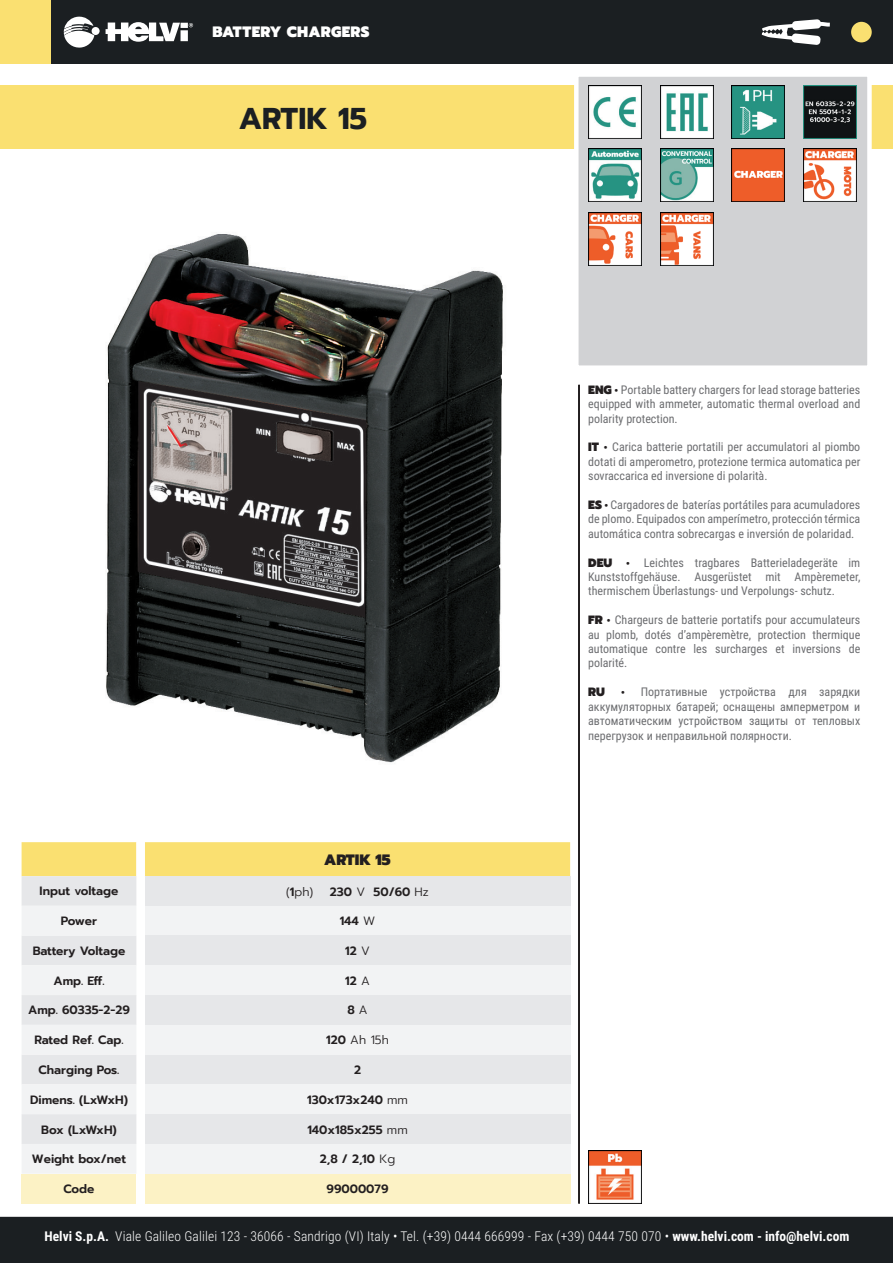
<style>
.page{position:relative;width:893px;height:1263px;background:#fff}
.page>*{position:absolute;margin:0;border:0;box-sizing:border-box;transform-origin:0 0}
.t1{font:700 30px "Prompt";color:#1b1f22}
.t2{font:900 15px "Prompt";letter-spacing:.02em;color:#fff}
.t3{font:900 15px "Prompt";color:#231f20}
.t4{font:300 13.5px "Roboto Condensed";letter-spacing:.01em;color:#fff}
.t5{font:12px/14.4px "Roboto Condensed";color:#6c6d70;text-align:justify}
.t6{font:600 12px "Prompt";color:#231f20}
.t7{font:300 12px "Prompt";color:#231f20}
.t8{font:600 12px "Prompt";letter-spacing:-.035em;color:#231f20}
.t9{font:900 12px "Prompt";color:#231f20}
.s1{font-weight:600}
.s2{font-weight:300}
.s3{font-family:"Prompt";font-weight:900;color:#231f20}
.s4{font-weight:700}
.s5{font-family:"Roboto"}
</style>
<div class="page">
<div style="left:0;top:1217px;width:893px;height:46px;background:#1b1f22"></div>
<div style="left:51px;top:0;width:842px;height:64px;background:#1b1f22"></div>
<div style="left:851px;top:22px;width:21px;height:20px;background:#fae071;border-radius:50%"></div>
<div style="left:0;top:0;width:51px;height:64px;background:#fae071"></div>
<svg style="left:64px;top:16px;width:36px;height:32px"></svg>
<svg style="left:106px;top:22px;width:87px;height:20px"></svg>
<div style="left:0;top:85px;width:893px;height:64px;background:#fae071"></div>
<div style="left:574px;top:72px;width:298px;height:298px;background:#d1d2d4;border:4px solid #fff"></div>
<svg style="left:762px;top:19px;width:68px;height:26px"></svg>
<hr style="left:578px;top:385px;width:2px;height:818px;background:#231f20">
<svg style="left:22px;top:842px;width:548px;height:331px"></svg>
<div style="left:145px;top:906px;width:425px;height:29px;background:#f2f3f4"></div>
<div style="left:145px;top:935px;width:425px;height:30px;background:#e6e7e9"></div>
<div style="left:145px;top:965px;width:425px;height:30px;background:#f2f3f4"></div>
<div style="left:145px;top:995px;width:425px;height:30px;background:#e6e7e9"></div>
<div style="left:145px;top:1025px;width:425px;height:29px;background:#f2f3f4"></div>
<div style="left:145px;top:1054px;width:425px;height:30px;background:#e6e7e9"></div>
<div style="left:145px;top:1084px;width:425px;height:30px;background:#f2f3f4"></div>
<div style="left:145px;top:1114px;width:425px;height:30px;background:#e6e7e9"></div>
<div style="left:145px;top:1144px;width:425px;height:30px;background:#f2f3f4"></div>
<div style="left:22px;top:1174px;width:114px;height:29px;background:#fcf2c5"></div>
<div style="left:145px;top:1174px;width:425px;height:29px;background:#fcf2c5"></div>
<img style="left:106px;top:234px;width:397px;height:529px">
<img style="left:588px;top:85px;width:53px;height:54px">
<img style="left:660px;top:85px;width:53px;height:54px">
<img style="left:732px;top:85px;width:53px;height:54px">
<img style="left:804px;top:85px;width:53px;height:54px">
<img style="left:588px;top:149px;width:53px;height:53px">
<img style="left:660px;top:149px;width:53px;height:53px">
<img style="left:660px;top:212px;width:53px;height:53px">
<img style="left:588px;top:1150px;width:53px;height:53px">
<img style="left:732px;top:149px;width:53px;height:53px">
<img style="left:804px;top:149px;width:53px;height:53px">
<img style="left:588px;top:212px;width:53px;height:53px">
<p class="t2" style="left:213px;top:20px;width:158px">BATTERY CHARGERS</p>
<h1 class="t1" style="left:239px;top:96px;width:130px">ARTIK 15</h1>
<p class="t3" style="left:324px;top:848px;width:68px">ARTIK 15</p>
<p class="t6" style="left:40px;top:882px;width:80px">Input voltage</p>
<p class="t7" style="left:286px;top:883px;width:29px">(<span class="s1">1</span>ph)</p>
<p class="t6" style="left:330px;top:882px;width:100px">230 <span class="s2">V</span> 50/60 <span class="s2">Hz</span></p>
<p class="t6" style="left:61px;top:912px;width:38px">Power</p>
<p class="t6" style="left:340px;top:912px;width:37px">144 <span class="s2">W</span></p>
<p class="t6" style="left:33px;top:942px;width:94px">Battery Voltage</p>
<p class="t6" style="left:345px;top:942px;width:26px">12 <span class="s2">V</span></p>
<p class="t6" style="left:53px;top:972px;width:53px">Amp. Eff.</p>
<p class="t6" style="left:345px;top:972px;width:26px">12 <span class="s2">A</span></p>
<p class="t6" style="left:28px;top:1001px;width:103px">Amp. 60335-2-29</p>
<p class="t6" style="left:347px;top:1001px;width:22px">8 <span class="s2">A</span></p>
<p class="t6" style="left:35px;top:1031px;width:90px">Rated Ref. Cap.</p>
<p class="t7" style="left:326px;top:1032px;width:64px"><span class="s1">120</span> Ah 15h</p>
<p class="t6" style="left:39px;top:1061px;width:82px">Charging Pos.</p>
<p class="t6" style="left:354px;top:1061px;width:8px">2</p>
<p class="t6" style="left:30px;top:1091px;width:99px">Dimens. (LxWxH)</p>
<p class="t6" style="left:307px;top:1091px;width:102px">130x173x240 <span class="s2">mm</span></p>
<p class="t8" style="left:41px;top:1120px;width:77px">Box (LxWxH)</p>
<p class="t6" style="left:307px;top:1120px;width:102px">140x185x255 <span class="s2">mm</span></p>
<p class="t6" style="left:32px;top:1150px;width:96px">Weight box/net</p>
<p class="t6" style="left:320px;top:1150px;width:77px">2,8 / 2,10 <span class="s2">Kg</span></p>
<p class="t6" style="left:64px;top:1180px;width:32px">Code</p>
<p class="t6" style="left:327px;top:1180px;width:63px">99000079</p>
<p class="t5" style="left:588px;top:382px;width:274px"><span class="s3">ENG •</span> Portable battery chargers for lead storage batteries equipped with ammeter, automatic thermal overload and polarity protection.</p>
<p class="t5" style="left:588px;top:439px;width:274px"><span class="s3">IT •</span> Carica batterie portatili per accumulatori al piombo dotati di amperometro, protezione termica automatica per sovraccarica ed inversione di polarità.</p>
<p class="t5" style="left:588px;top:497px;width:274px"><span class="s3">ES •</span> Cargadores de baterías portátiles para acumuladores de plomo. Equipados con amperímetro, protección térmica automática contra sobrecargas e inversión de polaridad.</p>
<p class="t5" style="left:588px;top:555px;width:274px"><span class="s3">DEU •</span> Leichtes tragbares Batterieladegeräte im Kunststoffgehäuse. Ausgerüstet mit Ampèremeter, thermischem Überlastungs- und Verpolungs- schutz.</p>
<p class="t5" style="left:588px;top:612px;width:274px"><span class="s3">FR •</span> Chargeurs de batterie portatifs pour accumulateurs au plomb, dotés d’ampèremètre, protection thermique automatique contre les surcharges et inversions de polarité.</p>
<p class="t9" style="left:588px;top:683px;width:18px">RU</p>
<p class="t5" style="left:588px;top:684px;width:274px;text-indent:33px"><span class="s3">•</span> Портативные устройства для зарядки аккумуляторных батарей; оснащены амперметром и автоматическим устройством защиты от тепловых перегрузок и неправильной полярности.</p>
<p class="t4" style="left:45px;top:1227px;width:806px"><span class="s4">Helvi S.p.A.</span> Viale Galileo Galilei 123 - 36066 - Sandrigo (VI) Italy <span class="s5">•</span> Tel. (+39) 0444 666999 - Fax (+39) 0444 750 070 <span class="s5">•</span> <span class="s4">www.helvi.com - info@helvi.com</span></p>
</div>
